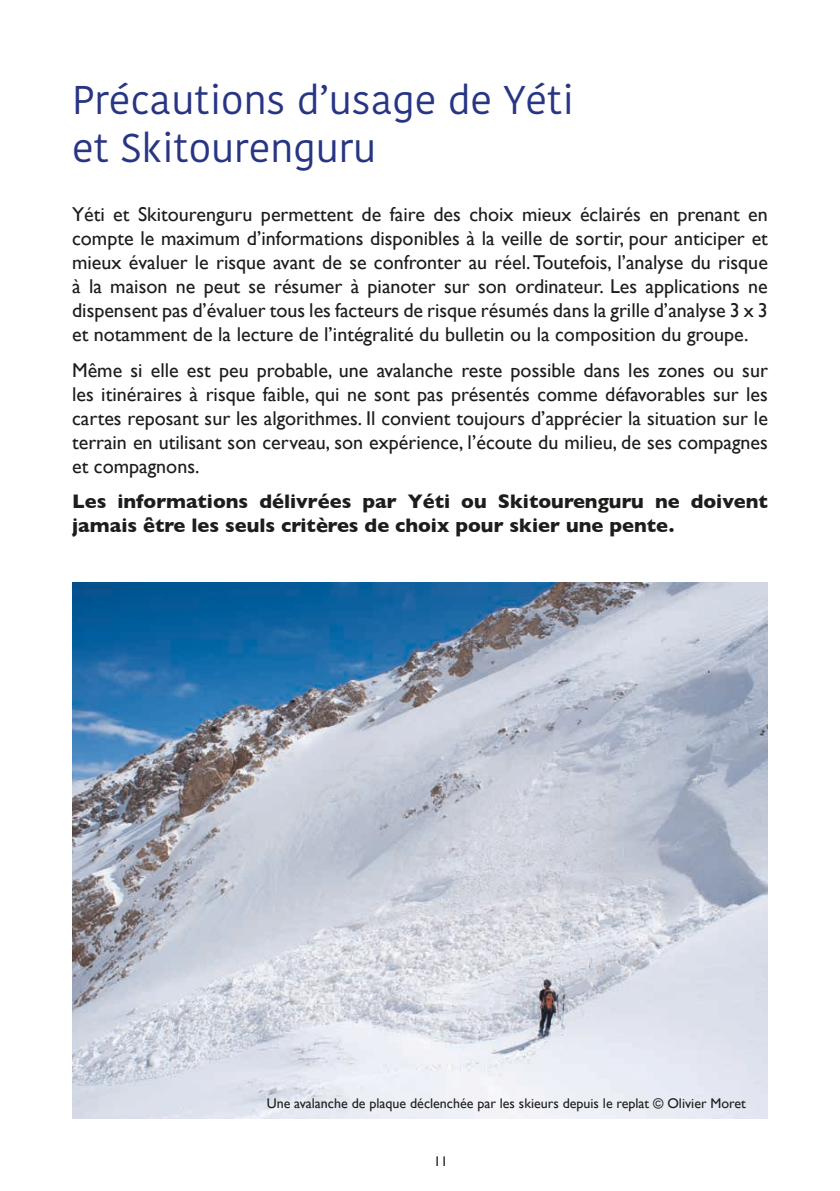
<style>
.page{position:relative;width:840px;height:1191px;background:#fff}
.page>*{position:absolute;margin:0;border:0;box-sizing:border-box;transform-origin:0 0}
.t1{font:40px/48px "Kohinoor Bangla";color:#283583}
.t2{font:20px/24px "Gill Sans";color:#1d1d1b;text-align:justify}
.t3{font:700 20px/24px "Gill Sans";color:#1d1d1b}
.t4{font:14px "Gill Sans";color:#1d1d1b}
</style>
<div class="page">
<img style="left:72px;top:582px;width:695px;height:537px">
<h1 class="t1" style="left:72px;top:75px;width:503px">Précautions d’usage de Yéti et Skitourenguru</h1>
<p class="t2" style="left:72px;top:202px;width:697px">Yéti et Skitourenguru permettent de faire des choix mieux éclairés en prenant en compte le maximum d’informations disponibles à la veille de sortir, pour anticiper et mieux évaluer le risque avant de se confronter au réel. Toutefois, l’analyse du risque à la maison ne peut se résumer à pianoter sur son ordinateur. Les applications ne dispensent pas d’évaluer tous les facteurs de risque résumés dans la grille d’analyse 3 x 3 et notamment de la lecture de l’intégralité du bulletin ou la composition du groupe.</p>
<p class="t2" style="left:72px;top:358px;width:697px">Même si elle est peu probable, une avalanche reste possible dans les zones ou sur les itinéraires à risque faible, qui ne sont pas présentés comme défavorables sur les cartes reposant sur les algorithmes. Il convient toujours d’apprécier la situation sur le terrain en utilisant son cerveau, son expérience, l’écoute du milieu, de ses compagnes et compagnons.</p>
<p class="t3" style="left:72px;top:489px;width:697px">Les informations délivrées par Yéti ou Skitourenguru ne doivent jamais être les seuls critères de choix pour skier une pente.</p>
<p class="t4" style="left:266px;top:1094px;width:480px">Une avalanche de plaque déclenchée par les skieurs depuis le replat © Olivier Moret</p>
<p class="t4" style="left:433px;top:1152px;width:15px">11</p>
</div>
